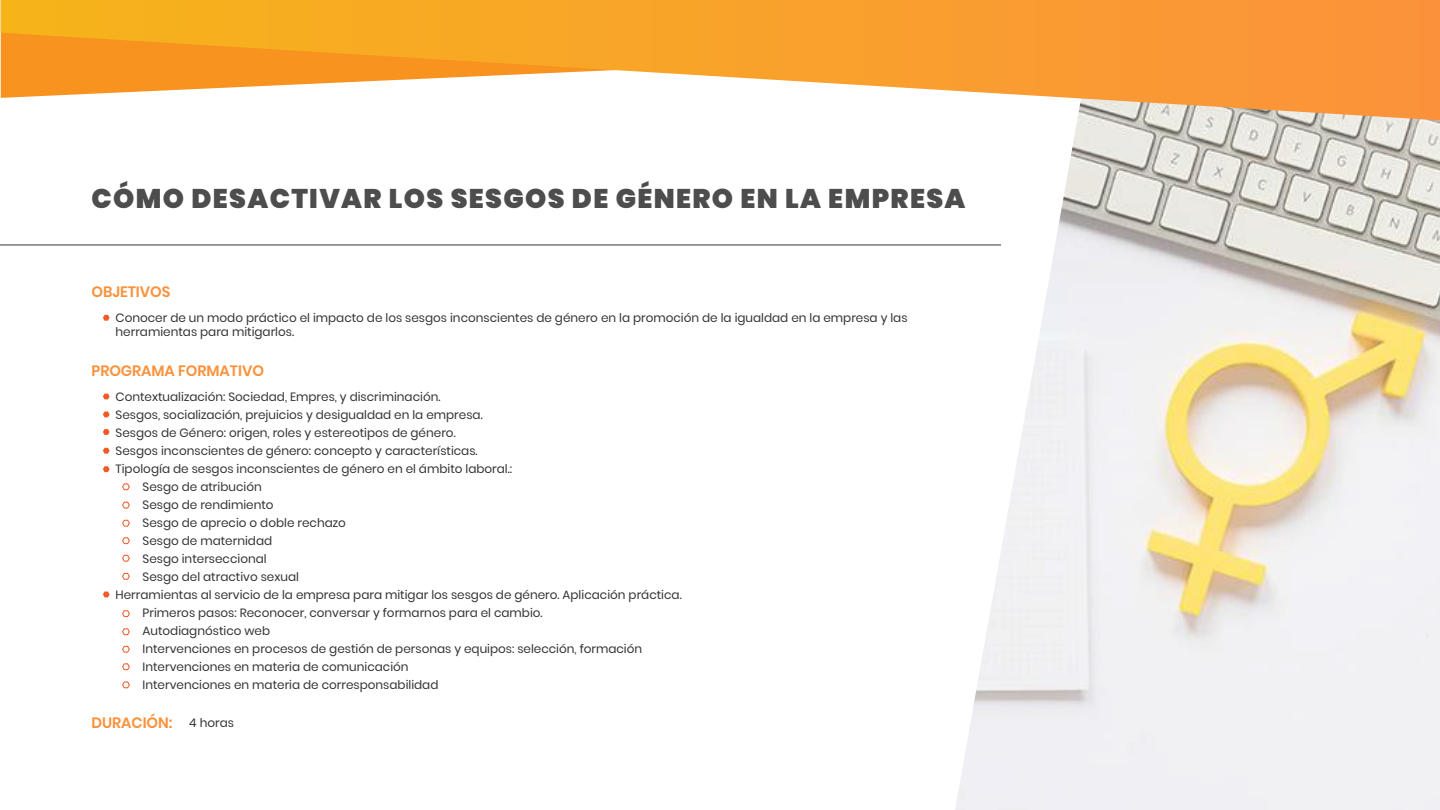
<style>
.page{position:relative;width:1440px;height:810px;background:#fff}
.page>*{position:absolute;margin:0;border:0;box-sizing:border-box;transform-origin:0 0}
.t1{font:900 27px "Poppins";letter-spacing:.05em;color:#4d4d4d}
.t2{font:600 15px "Poppins";letter-spacing:-.005em;color:#fb923b}
.t3{font:12px/14.4px "Poppins";color:#333}
.s1{font-weight:400;font-size:12px;color:#333}
</style>
<div class="page">
<hr style="left:0;top:245px;width:1001px;height:1px;background:#333">
<img style="left:955px;top:120px;width:485px;height:690px">
<svg style="left:103px;top:315px;width:7px;height:6px"></svg>
<svg style="left:103px;top:394px;width:7px;height:5px"></svg>
<svg style="left:103px;top:448px;width:7px;height:6px"></svg>
<svg style="left:103px;top:429px;width:7px;height:6px"></svg>
<svg style="left:103px;top:412px;width:7px;height:5px"></svg>
<svg style="left:103px;top:466px;width:7px;height:6px"></svg>
<svg style="left:122px;top:483px;width:8px;height:8px"></svg>
<svg style="left:122px;top:501px;width:8px;height:8px"></svg>
<svg style="left:122px;top:520px;width:8px;height:7px"></svg>
<svg style="left:122px;top:537px;width:8px;height:8px"></svg>
<svg style="left:122px;top:555px;width:8px;height:7px"></svg>
<svg style="left:122px;top:573px;width:8px;height:7px"></svg>
<svg style="left:122px;top:610px;width:8px;height:8px"></svg>
<svg style="left:122px;top:628px;width:8px;height:8px"></svg>
<svg style="left:122px;top:646px;width:8px;height:7px"></svg>
<svg style="left:122px;top:663px;width:8px;height:8px"></svg>
<svg style="left:122px;top:681px;width:8px;height:8px"></svg>
<svg style="left:103px;top:592px;width:7px;height:5px"></svg>
<svg style="left:1px;top:0;width:1439px;height:120px"></svg>
<h1 class="t1" style="left:92px;top:183px;width:875px">CÓMO DESACTIVAR LOS SESGOS DE GÉNERO EN LA EMPRESA</h1>
<p class="t2" style="left:92px;top:283px;width:80px">OBJETIVOS</p>
<p class="t3" style="left:116px;top:310px;width:794px">Conocer de un modo práctico el impacto de los sesgos inconscientes de género en la promoción de la igualdad en la empresa y las herramientas para mitigarlos.</p>
<p class="t2" style="left:92px;top:362px;width:174px">PROGRAMA FORMATIVO</p>
<p class="t3" style="left:116px;top:389px;width:326px">Contextualización: Sociedad, Empres, y discriminación.</p>
<p class="t3" style="left:116px;top:407px;width:369px">Sesgos, socialización, prejuicios y desigualdad en la empresa.</p>
<p class="t3" style="left:116px;top:425px;width:342px">Sesgos de Género: origen, roles y estereotipos de género.</p>
<p class="t3" style="left:116px;top:443px;width:364px">Sesgos inconscientes de género: concepto y características.</p>
<p class="t3" style="left:116px;top:461px;width:398px">Tipología de sesgos inconscientes de género en el ámbito laboral.:</p>
<p class="t3" style="left:143px;top:479px;width:121px">Sesgo de atribución</p>
<p class="t3" style="left:143px;top:497px;width:133px">Sesgo de rendimiento</p>
<p class="t3" style="left:143px;top:515px;width:205px">Sesgo de aprecio o doble rechazo</p>
<p class="t3" style="left:143px;top:533px;width:131px">Sesgo de maternidad</p>
<p class="t3" style="left:143px;top:551px;width:126px">Sesgo interseccional</p>
<p class="t3" style="left:143px;top:569px;width:158px">Sesgo del atractivo sexual</p>
<p class="t3" style="left:116px;top:587px;width:568px">Herramientas al servicio de la empresa para mitigar los sesgos de género. Aplicación práctica.</p>
<p class="t3" style="left:143px;top:605px;width:402px">Primeros pasos: Reconocer, conversar y formarnos para el cambio.</p>
<p class="t3" style="left:143px;top:623px;width:129px">Autodiagnóstico web</p>
<p class="t3" style="left:143px;top:641px;width:501px">Intervenciones en procesos de gestión de personas y equipos: selección, formación</p>
<p class="t3" style="left:143px;top:659px;width:268px">Intervenciones en materia de comunicación</p>
<p class="t3" style="left:143px;top:677px;width:297px">Intervenciones en materia de corresponsabilidad</p>
<p class="t2" style="left:92px;top:714px;width:144px">DURACIÓN: <span class="s1">4 horas</span></p>
</div>
